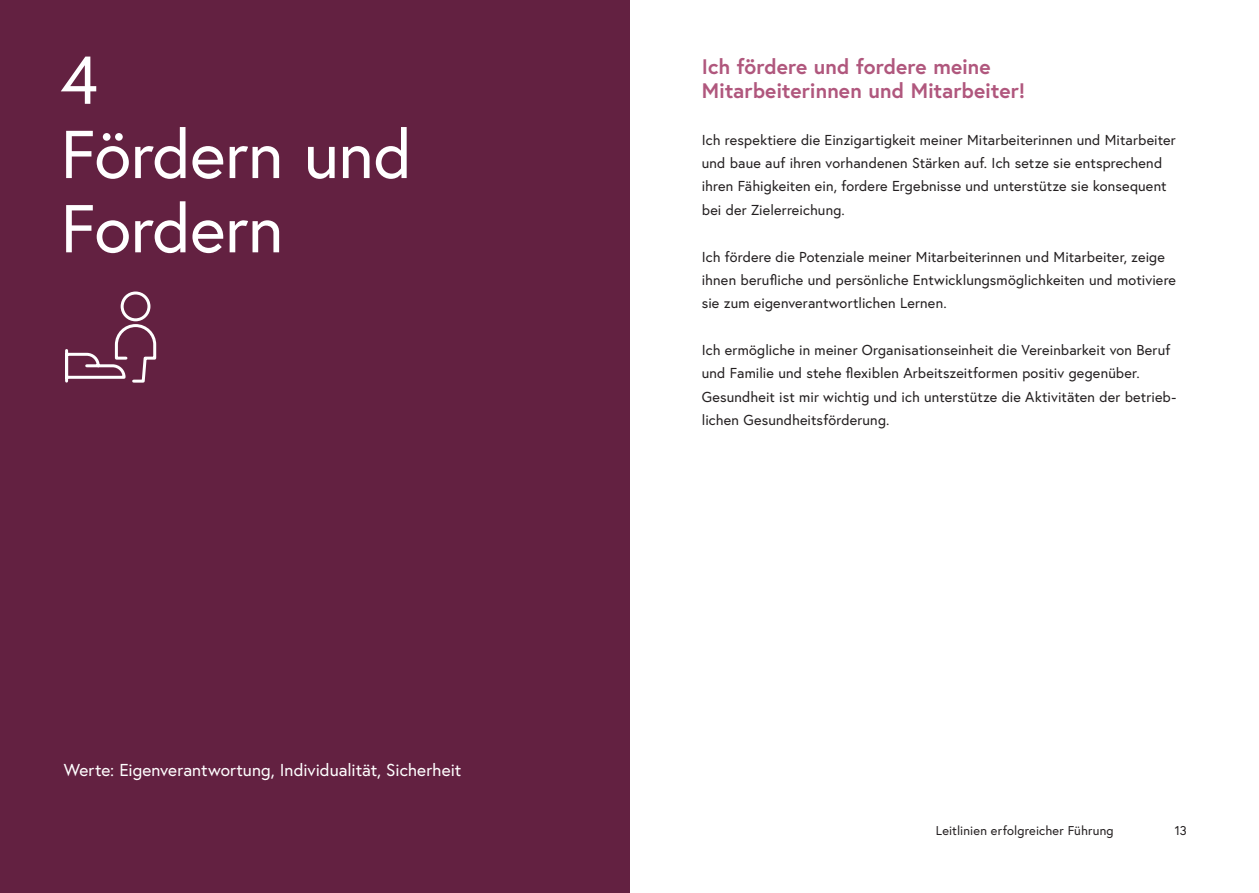
<style>
.page{position:relative;width:1259px;height:893px;background:#fff}
.page>*{position:absolute;margin:0;border:0;box-sizing:border-box;transform-origin:0 0}
.t1{font:67.5px/74.2px "Europa Austria";letter-spacing:-.005em;color:#fff}
.t2{font:700 21px/23.4px "Europa Austria";color:#b0577d}
.t3{font:17.25px "Europa Austria";color:#fff}
.t4{font:14.4px/23.4px "Europa Austria";letter-spacing:.01em;color:#231f20}
.t5{font:12.75px "Europa Austria";letter-spacing:.015em;color:#231f20}
</style>
<div class="page">
<div style="left:0;top:0;width:629px;height:893px;background:#632141"></div>
<svg style="left:65px;top:291px;width:92px;height:92px"></svg>
<h1 class="t1" style="left:61px;top:42px;width:353px">4<br>Fördern und<br>Fordern</h1>
<p class="t3" style="left:64px;top:759px;width:399px">Werte: Eigenverantwortung, Individualität, Sicherheit</p>
<h2 class="t2" style="left:702px;top:55px;width:325px">Ich fördere und fordere meine<br>Mitarbeiterinnen und Mitarbeiter!</h2>
<p class="t4" style="left:702px;top:128px;width:475px">Ich respektiere die Einzigartigkeit meiner Mitarbeiterinnen und Mitarbeiter und baue auf ihren vorhandenen Stärken auf. Ich setze sie entsprechend ihren Fähigkeiten ein, fordere Ergebnisse und unterstütze sie konsequent bei der Zielerreichung.</p>
<p class="t4" style="left:702px;top:244px;width:476px">Ich fördere die Potenziale meiner Mitarbeiterinnen und Mitarbeiter, zeige ihnen berufliche und persönliche Entwicklungsmöglichkeiten und motiviere sie zum eigenverantwortlichen Lernen.</p>
<p class="t4" style="left:702px;top:338px;width:476px">Ich ermögliche in meiner Organisationseinheit die Vereinbarkeit von Beruf und Familie und stehe flexiblen Arbeitszeitformen positiv gegenüber.<br>Gesundheit ist mir wichtig und ich unterstütze die Aktivitäten der betrieb&shy;lichen Gesundheitsförderung.</p>
<p class="t5" style="left:936px;top:822px;width:179px">Leitlinien erfolgreicher Führung</p>
<p class="t5" style="left:1174px;top:822px;width:13px">13</p>
</div>
